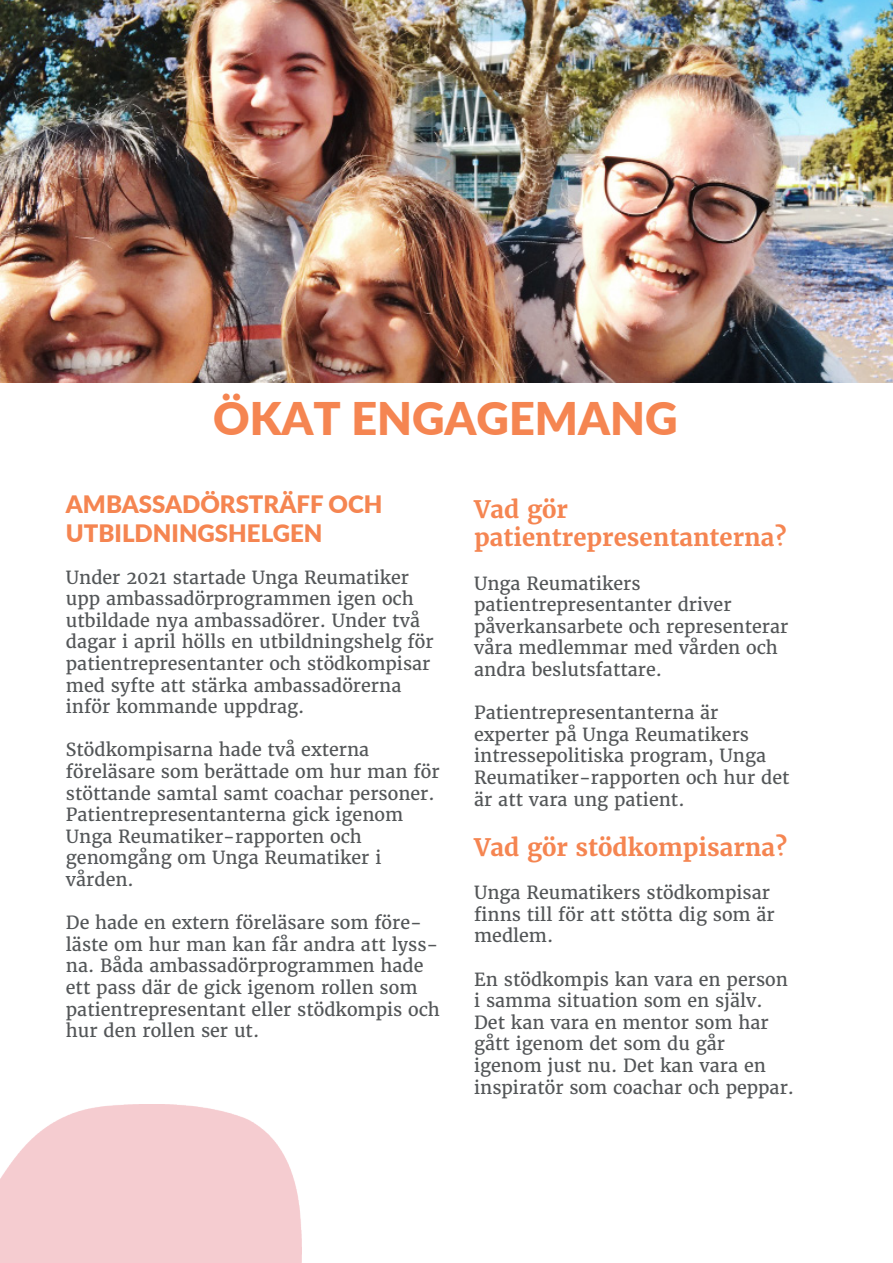
<style>
.page{position:relative;width:893px;height:1263px;background:#fff}
.page>*{position:absolute;margin:0;border:0;box-sizing:border-box;transform-origin:0 0}
.t1{font:900 45px "Lato";color:#f58551}
.t2{font:700 24px "Merriweather";color:#f58551}
.t3{font:900 24px "Lato";color:#f58551}
.t4{font:18px/21.6px "Merriweather";color:#535658}
</style>
<div class="page">
<img style="left:0;top:0;width:893px;height:383px">
<p class="t1" style="left:213px;top:384px;width:466px">ÖKAT ENGAGEMANG</p>
<p class="t3" style="left:66px;top:486px;width:318px">AMBASSADÖRSTRÄFF OCH</p>
<p class="t3" style="left:66px;top:515px;width:258px">UTBILDNINGSHELGEN</p>
<p class="t4" style="left:66px;top:566px;width:369px">Under 2021 startade Unga Reumatiker upp ambassadörprogrammen igen och utbildade nya ambassadörer. Under två dagar i april hölls en utbildningshelg för patientrepresentanter och stödkompisar med syfte att stärka ambassadörerna</p>
<p class="t4" style="left:66px;top:696px;width:240px">inför kommande uppdrag.</p>
<p class="t4" style="left:66px;top:739px;width:305px">Stödkompisarna hade två externa</p>
<p class="t4" style="left:66px;top:761px;width:375px">föreläsare som berättade om hur man för stöttande samtal samt coachar personer.<br>Patientrepresentanterna gick igenom Unga Reumatiker-rapporten och</p>
<p class="t4" style="left:66px;top:847px;width:317px">genomgång om Unga Reumatiker i</p>
<p class="t4" style="left:66px;top:869px;width:69px">vården.</p>
<p class="t4" style="left:66px;top:912px;width:375px">De hade en extern föreläsare som före&shy;läste om hur man kan får andra att lyss&shy;na. Båda ambassadörprogrammen hade ett pass där de gick igenom rollen som patientrepresentant eller stödkompis och hur den rollen ser ut.</p>
<p class="t2" style="left:474px;top:494px;width:95px">Vad gör</p>
<p class="t2" style="left:474px;top:522px;width:314px">patientrepresentanterna?</p>
<p class="t4" style="left:474px;top:572px;width:168px">Unga Reumatikers</p>
<p class="t4" style="left:474px;top:594px;width:259px">patientrepresentanter driver</p>
<p class="t4" style="left:474px;top:616px;width:316px">påverkansarbete och representerar våra medlemmar med vården och andra beslutsfattare.</p>
<p class="t4" style="left:474px;top:702px;width:246px">Patientrepresentanterna är</p>
<p class="t4" style="left:474px;top:724px;width:317px">experter på Unga Reumatikers intressepolitiska program, Unga<br>Reumatiker-rapporten och hur det är att vara ung patient.</p>
<p class="t2" style="left:474px;top:832px;width:315px">Vad gör stödkompisarna?</p>
<p class="t4" style="left:474px;top:882px;width:302px">Unga Reumatikers stödkompisar finns till för att stötta dig som är medlem.</p>
<p class="t4" style="left:474px;top:968px;width:315px">En stödkompis kan vara en person i samma situation som en själv.<br>Det kan vara en mentor som har gått igenom det som du går</p>
<p class="t4" style="left:474px;top:1055px;width:322px">igenom just nu. Det kan vara en inspiratör som coachar och peppar.</p>
</div>
